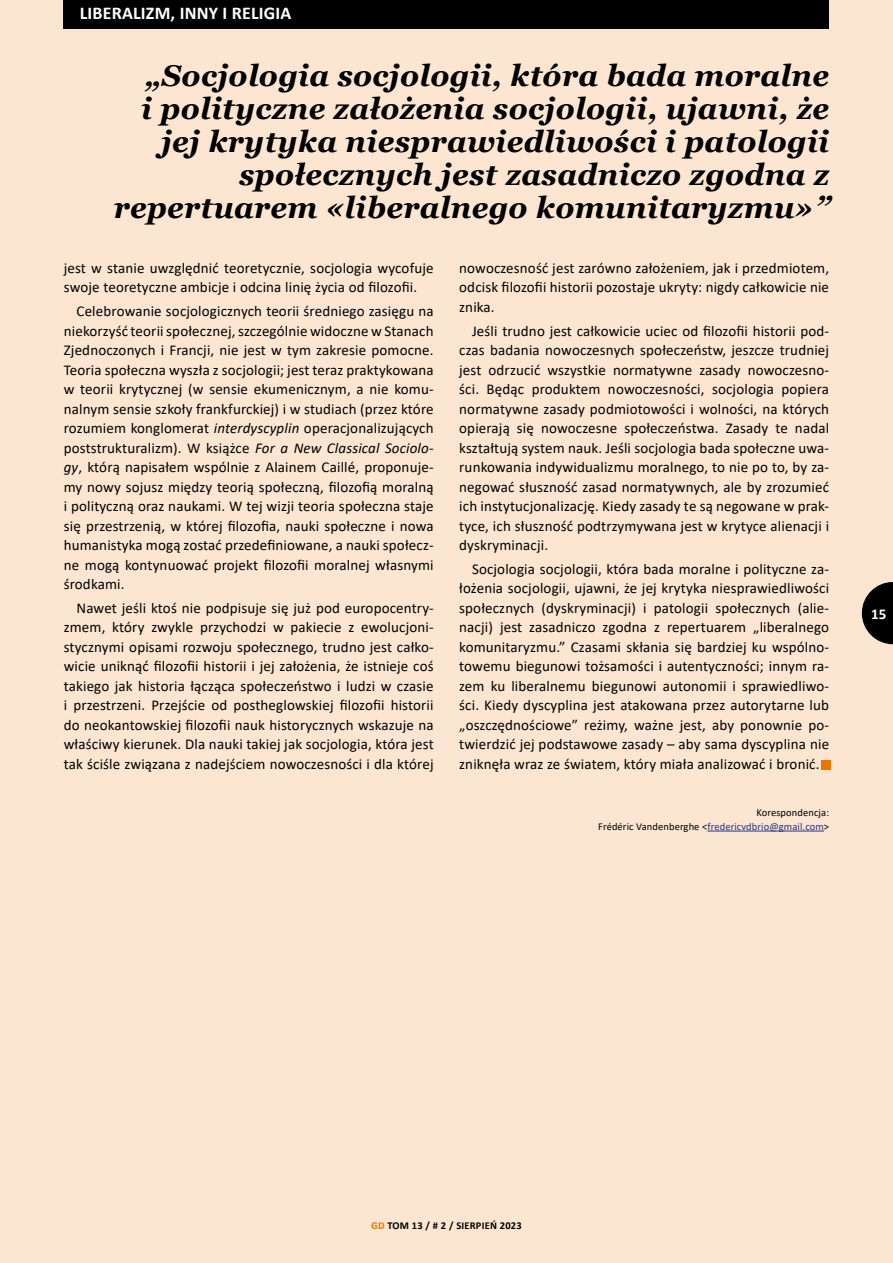
<style>
.page{position:relative;width:893px;height:1263px;background:#fde6d1}
.page>*{position:absolute;margin:0;border:0;box-sizing:border-box;transform-origin:0 0}
.t1{font:italic 700 30px/33px "Georgia";letter-spacing:.01em;color:#000;text-align:right}
.t2{font:700 18px "Calibri";letter-spacing:.01em;color:#fff}
.t3{font:15px/19.5px "Calibri";letter-spacing:.01em;color:#000;text-align:justify}
.t4{font:700 15px "Calibri";color:#fff}
.t5{font:10.5px/13.5px "Calibri";letter-spacing:.01em;color:#000;text-align:right}
.t6{font:700 10.5px "Calibri";letter-spacing:.02em;color:#000}
.s1{font-style:italic}
.s2{color:#283583}
.s3{color:#ee7402}
</style>
<div class="page">
<div style="left:64px;top:0;width:765px;height:28px;background:#000"></div>
<hr style="left:707px;top:831px;width:117px;height:1px;background:#283583">
<svg style="left:862px;top:582px;width:31px;height:62px"></svg>
<div style="left:821px;top:760px;width:9px;height:9px;background:#ee7402"></div>
<p class="t2" style="left:80px;top:0;width:213px">LIBERALIZM, INNY I RELIGIA</p>
<h1 class="t1" style="left:114px;top:60px;width:717px">„Socjologia socjologii, która bada moralne<br>i polityczne założenia socjologii, ujawni, że jej krytyka niesprawiedliwości i patologii społecznych jest zasadniczo zgodna z repertuarem «liberalnego komunitaryzmu»”</h1>
<p class="t3" style="left:64px;top:258px;width:371px">jest w stanie uwzględnić teoretycznie, socjologia wycofuje swoje teoretyczne ambicje i odcina linię życia od filozofii.</p>
<p class="t3" style="left:64px;top:301px;width:371px;text-indent:13px">Celebrowanie socjologicznych teorii średniego zasięgu na niekorzyść teorii społecznej, szczególnie widoczne w Stanach Zjednoczonych i Francji, nie jest w tym zakresie pomocne.<br>Teoria społeczna wyszła z socjologii; jest teraz praktykowana w teorii krytycznej (w sensie ekumenicznym, a nie komu&shy;nalnym sensie szkoły frankfurckiej) i w studiach (przez które rozumiem konglomerat <span class="s1">interdyscyplin</span> operacjonalizujących poststrukturalizm). W książce <span class="s1">For a New Classical Sociolo&shy;gy</span>, którą napisałem wspólnie z Alainem Caillé, proponuje&shy;my nowy sojusz między teorią społeczną, filozofią moralną i polityczną oraz naukami. W tej wizji teoria społeczna staje się przestrzenią, w której filozofia, nauki społeczne i nowa humanistyka mogą zostać przedefiniowane, a nauki społecz&shy;ne mogą kontynuować projekt filozofii moralnej własnymi środkami.</p>
<p class="t3" style="left:64px;top:598px;width:371px;text-indent:13px">Nawet jeśli ktoś nie podpisuje się już pod europocentry&shy;zmem, który zwykle przychodzi w pakiecie z ewolucjoni&shy;stycznymi opisami rozwoju społecznego, trudno jest całko&shy;wicie uniknąć filozofii historii i jej założenia, że istnieje coś takiego jak historia łącząca społeczeństwo i ludzi w czasie i przestrzeni. Przejście od postheglowskiej filozofii historii do neokantowskiej filozofii nauk historycznych wskazuje na właściwy kierunek. Dla nauki takiej jak socjologia, która jest tak ściśle związana z nadejściem nowoczesności i dla której</p>
<p class="t3" style="left:459px;top:258px;width:371px">nowoczesność jest zarówno założeniem, jak i przedmiotem, odcisk filozofii historii pozostaje ukryty: nigdy całkowicie nie znika.</p>
<p class="t3" style="left:459px;top:320px;width:371px;text-indent:13px">Jeśli trudno jest całkowicie uciec od filozofii historii pod&shy;czas badania nowoczesnych społeczeństw, jeszcze trudniej jest odrzucić wszystkie normatywne zasady nowoczesno&shy;ści. Będąc produktem nowoczesności, socjologia popiera normatywne zasady podmiotowości i wolności, na których opierają się nowoczesne społeczeństwa. Zasady te nadal kształtują system nauk. Jeśli socjologia bada społeczne uwa&shy;runkowania indywidualizmu moralnego, to nie po to, by za&shy;negować słuszność zasad normatywnych, ale by zrozumieć ich instytucjonalizację. Kiedy zasady te są negowane w prak&shy;tyce, ich słuszność podtrzymywana jest w krytyce alienacji i dyskryminacji.</p>
<p class="t3" style="left:459px;top:559px;width:371px;text-indent:13px">Socjologia socjologii, która bada moralne i polityczne za&shy;łożenia socjologii, ujawni, że jej krytyka niesprawiedliwości społecznych (dyskryminacji) i patologii społecznych (alie&shy;nacji) jest zasadniczo zgodna z repertuarem „liberalnego komunitaryzmu.” Czasami skłania się bardziej ku wspólno&shy;towemu biegunowi tożsamości i autentyczności; innym ra&shy;zem ku liberalnemu biegunowi autonomii i sprawiedliwo&shy;ści. Kiedy dyscyplina jest atakowana przez autorytarne lub „oszczędnościowe” reżimy, ważne jest, aby ponownie po&shy;twierdzić jej podstawowe zasady – aby sama dyscyplina nie zniknęła wraz ze światem, który miała analizować i bronić.</p>
<p class="t5" style="left:598px;top:806px;width:233px">Korespondencja:<br>Frédéric Vandenberghe &lt;<span class="s2">fredericvdbrio@gmail.com</span>&gt;</p>
<p class="t4" style="left:871px;top:603px;width:17px">15</p>
<p class="t6" style="left:371px;top:1218px;width:152px"><span class="s3">GD</span> TOM 13 / # 2 / SIERPIEŃ 2023</p>
</div>
